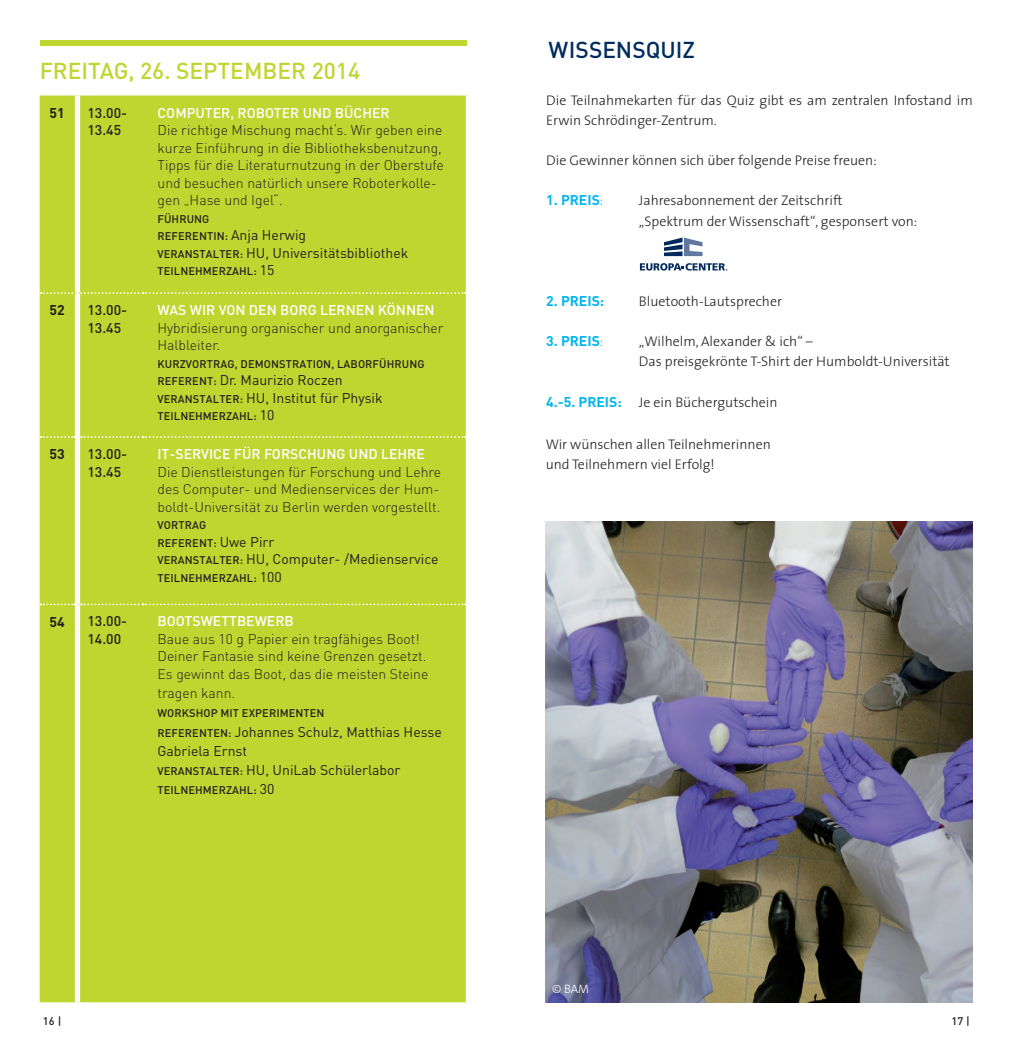
<style>
.page{position:relative;width:1012px;height:1042px;background:#fff}
.page>*{position:absolute;margin:0;border:0;box-sizing:border-box;transform-origin:0 0}
.t1{font:500 22.75px "DIN";color:#bed630}
.t2{font:500 22.75px "DIN";color:#002d5e}
.t3{font:300 14px/17.5px "DIN";color:#231f20}
.t4{font:300 14px/20.1px "The Sans";color:#231f20}
.t5{font:14px/19.2px "DIN";color:#231f20}
.t6{font:500 14px "DIN";color:#fff}
.t7{font:500 14px/17.5px "DIN";color:#231f20}
.t8{font:700 14px "DIN";color:#00b6f0}
.t9{font:700 14px "DIN";color:#231f20}
.t10{font:300 12.25px "The Sans";color:#fff}
.t11{font:500 11.03px/17.5px "DIN";letter-spacing:.01em;color:#231f20}
.s1{font-weight:400;font-size:14px}
.s2{font-weight:500;font-size:11.03px}
.s3{font-family:"The Sans";font-weight:300}
.s4{font-family:"DIN";font-weight:700;color:#00b6f0}
</style>
<div class="page">
<img style="left:546px;top:521px;width:426px;height:481px">
<div style="left:40px;top:41px;width:426px;height:5px;background:#bed630"></div>
<div style="left:40px;top:95px;width:426px;height:907px;background:#bed630"></div>
<svg style="left:41px;top:436px;width:34px;height:2px"></svg>
<svg style="left:81px;top:436px;width:385px;height:2px"></svg>
<svg style="left:41px;top:603px;width:34px;height:2px"></svg>
<svg style="left:81px;top:603px;width:385px;height:2px"></svg>
<div style="left:75px;top:95px;width:5px;height:197px;background:#fff"></div>
<div style="left:75px;top:294px;width:5px;height:143px;background:#fff"></div>
<div style="left:75px;top:437px;width:5px;height:167px;background:#fff"></div>
<div style="left:75px;top:604px;width:5px;height:398px;background:#fff"></div>
<svg style="left:41px;top:292px;width:425px;height:2px"></svg>
<svg style="left:640px;top:263px;width:87px;height:8px"></svg>
<svg style="left:664px;top:237px;width:38px;height:19px"></svg>
<h1 class="t1" style="left:40px;top:56px;width:322px">FREITAG, 26. SEPTEM BER 2014</h1>
<p class="t9" style="left:50px;top:103px;width:17px">51</p>
<p class="t7" style="left:87px;top:103px;width:41px">13.00-<br>13.45</p>
<p class="t6" style="left:158px;top:103px;width:234px">COM PUTER, ROBOTER UND BÜCHER</p>
<p class="t3" style="left:158px;top:121px;width:288px">Die richtige Mischung macht‘s. Wir geben eine kurze Einführung in die Bibliotheksbenutzung, Tipps für die Literaturnutzung in der Oberstufe und besuchen natürlich unsere Roboterkolle&shy;gen „Hase und Igel“.</p>
<p class="t11" style="left:158px;top:209px;width:150px">FÜHRUNG<br>REFERENTIN: <span class="s1">Anja Herwig</span></p>
<p class="t5" style="left:158px;top:243px;width:252px"><span class="s2">VERANSTALTER:</span> HU, Universitätsbibliothek</p>
<p class="t11" style="left:158px;top:262px;width:118px">TEILNEHM ERZAHL: <span class="s1">15</span></p>
<p class="t9" style="left:50px;top:301px;width:17px">52</p>
<p class="t7" style="left:87px;top:301px;width:41px">13.00-<br>13.45</p>
<p class="t6" style="left:158px;top:301px;width:279px">WAS WIR VON DEN BORG LERNEN KÖNNEN</p>
<p class="t3" style="left:158px;top:319px;width:288px">Hybridisierung organischer und anorganischer<br>Halbleiter.</p>
<p class="t11" style="left:158px;top:354px;width:269px">KURZVORTRAG, DEMONSTRATION, LABORFÜHRUNG</p>
<p class="t5" style="left:158px;top:371px;width:227px;line-height:17.5px"><span class="s2">REFERENT:</span> Dr. Maurizio Roczen<br><span class="s2">VERANSTALTER:</span> HU, Institut für Physik</p>
<p class="t11" style="left:158px;top:407px;width:118px">TEILNEHM ERZAHL: <span class="s1">10</span></p>
<p class="t9" style="left:50px;top:445px;width:17px">53</p>
<p class="t7" style="left:87px;top:445px;width:41px">13.00-<br>13.45</p>
<p class="t6" style="left:158px;top:445px;width:269px">IT-SERVICE FÜR FORSCHUNG UND LEHRE</p>
<p class="t3" style="left:158px;top:462px;width:285px;text-align:justify">Die Dienstleistungen für Forschung und Lehre des Computer- und Medienservices der Hum&shy;boldt-Universität zu Berlin werden vorgestellt.</p>
<p class="t11" style="left:158px;top:516px;width:118px">VORT RAG<br>REFERENT: <span class="s1">Uwe Pirr</span></p>
<p class="t5" style="left:158px;top:549px;width:282px"><span class="s2">VERANSTALTER:</span> HU, Computer- /Medienservice</p>
<p class="t11" style="left:158px;top:568px;width:126px">TEILNEHM ERZAHL: <span class="s1">100</span></p>
<p class="t9" style="left:50px;top:612px;width:17px">54</p>
<p class="t7" style="left:87px;top:612px;width:41px">13.00-<br>14.00</p>
<p class="t6" style="left:158px;top:612px;width:138px">BOOTSWETTBEWERB</p>
<p class="t3" style="left:158px;top:630px;width:272px">Baue aus 10 g Papier ein tragfähiges Boot!<br>Deiner Fantasie sind keine Grenzen gesetzt.<br>Es gewinnt das Boot, das die meisten Steine</p>
<p class="t3" style="left:158px;top:684px;width:79px">tragen kann.</p>
<p class="t11" style="left:158px;top:704px;width:169px">WORKSHOP M IT EXPERIM ENTEN</p>
<p class="t5" style="left:157px;top:722px;width:286px"><span class="s2">REFERENTEN:</span> Johannes Schulz, Matthias Hesse<br>Gabriela Ernst<br><span class="s2">VERANSTALTER:</span> HU, UniLab Schülerlabor</p>
<p class="t11" style="left:158px;top:781px;width:118px">TEILNEHM ERZAHL: <span class="s1">30</span></p>
<h1 class="t2" style="left:549px;top:36px;width:146px">WISSENSQUIZ</h1>
<p class="t4" style="left:546px;top:90px;width:428px">Die Teilnahmekarten für das Quiz gibt es am zentralen Infostand im<br>Erwin Schrödinger-Zentrum.</p>
<p class="t4" style="left:546px;top:150px;width:332px">Die Gewinner können sich über folgende Preise freuen:</p>
<p class="t8" style="left:546px;top:191px;width:59px">1. PREIS<span class="s3">:</span></p>
<p class="t4" style="left:639px;top:190px;width:280px">Jahresabonnement der Zeitschrift<br>„Spektrum der Wissenschaft“, gesponsert von:</p>
<p class="t8" style="left:546px;top:292px;width:60px">2. PREIS:</p>
<p class="t4" style="left:639px;top:291px;width:145px">Bluetooth-Lautsprecher</p>
<p class="t8" style="left:546px;top:332px;width:59px">3. PREIS<span class="s3">:</span></p>
<p class="t4" style="left:639px;top:331px;width:312px">„Wilhelm, Alexander &amp; ich“ –<br>Das preisgekrönte T-Shirt der Humboldt-Universität</p>
<p class="t4" style="left:546px;top:391px;width:233px"><span class="s4">4.-5. PREIS:</span> Je ein Büchergutschein</p>
<p class="t4" style="left:546px;top:433px;width:227px">Wir wünschen allen Teilnehmerinnen und Teilnehmern viel Erfolg!</p>
<p class="t10" style="left:552px;top:979px;width:38px">© BAM</p>
<p class="t11" style="left:43px;top:1011px;width:20px">16 |</p>
<p class="t11" style="left:951px;top:1011px;width:20px">17 |</p>
</div>
